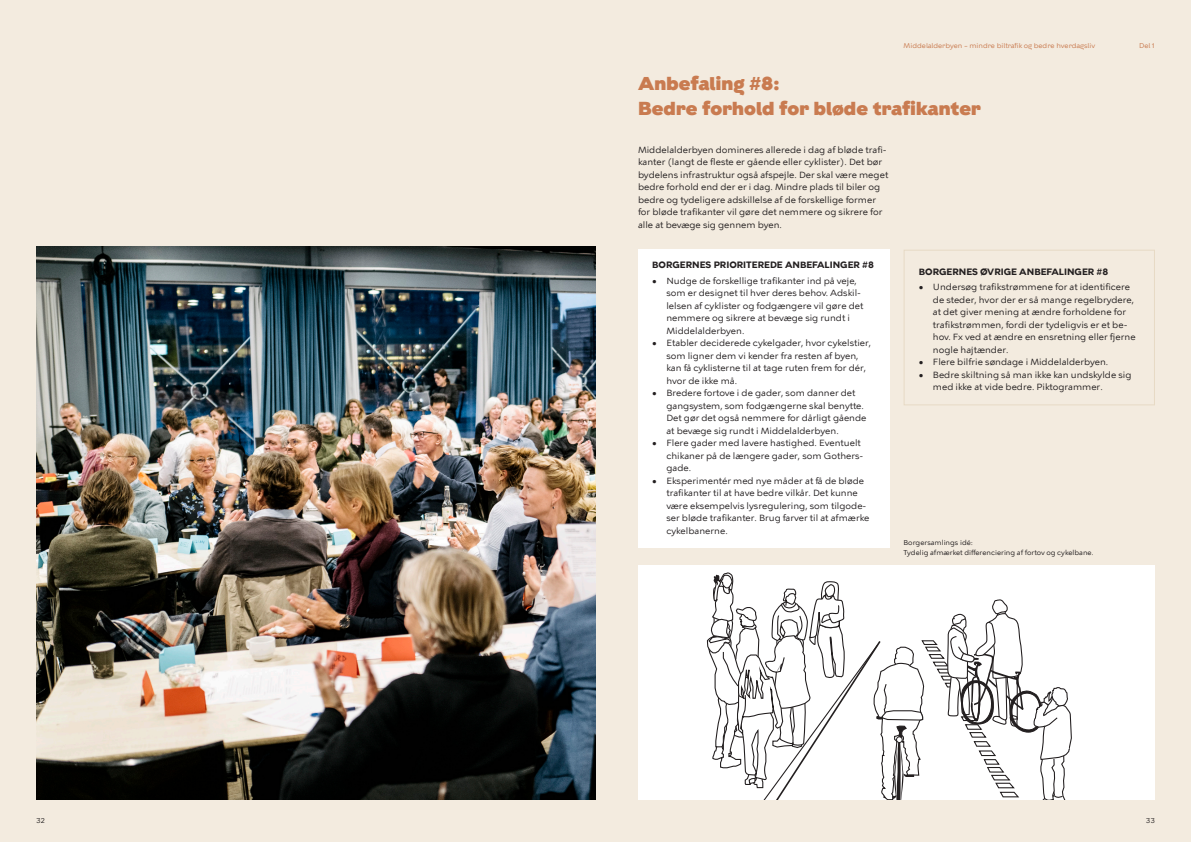
<style>
.page{position:relative;width:1191px;height:842px;background:#f3ebdf}
.page>*{position:absolute;margin:0;border:0;box-sizing:border-box;transform-origin:0 0}
.t1{font:900 18.7px/25px "KBH";letter-spacing:.005em;color:#c97b50}
.t2{font:9px/12.5px "KBH Tekst";color:#231f20}
.t3{font:700 9px "KBH Tekst";color:#231f20}
.t4{font:7px/10px "KBH Tekst";color:#231f20}
.t5{font:7px "KBH";color:#c97b50}
.t6{font:7px "KBH";color:#231f20}
</style>
<div class="page">
<div style="left:638px;top:565px;width:517px;height:234px;background:#fff"></div>
<svg style="left:706px;top:572px;width:366px;height:227px"></svg>
<img style="left:36px;top:246px;width:559px;height:553px">
<div style="left:638px;top:250px;width:251px;height:298px;background:#fff"></div>
<div style="left:903px;top:250px;width:252px;height:155px;border:1px solid #e7dac5"></div>
<p class="t5" style="left:903px;top:41px;width:193px">Middelalderbyen – mindre biltrafik og bedre hverdagsliv</p>
<p class="t5" style="left:1139px;top:41px;width:17px">Del 1</p>
<h1 class="t1" style="left:638px;top:71px;width:344px">Anbefaling #8:<br>Bedre forhold for bløde trafikanter</h1>
<p class="t2" style="left:638px;top:143px;width:252px">Middelalderbyen domineres allerede i dag af bløde trafi&shy;kanter (langt de fleste er gående eller cyklister). Det bør bydelens infrastruktur også afspejle. Der skal være meget bedre forhold end der er i dag. Mindre plads til biler og bedre og tydeligere adskillelse af de forskellige former for bløde trafikanter vil gøre det nemmere og sikrere for alle at bevæge sig gennem byen.</p>
<p class="t3" style="left:652px;top:262px;width:223px">BORGERNES PRIORITEREDE ANBEFALINGER #8</p>
<p class="t2" style="left:666px;top:275px;width:198px;text-indent:-14px">• Nudge de forskellige trafikanter ind på veje, som er designet til hver deres behov. Adskil&shy;lelsen af cyklister og fodgængere vil gøre det nemmere og sikrere at bevæge sig rundt i Middelalderbyen.</p>
<p class="t2" style="left:666px;top:337px;width:206px;text-indent:-14px">• Etabler deciderede cykelgader, hvor cykelstier, som ligner dem vi kender fra resten af byen, kan få cyklisterne til at tage ruten frem for dér, hvor de ikke må.</p>
<p class="t2" style="left:666px;top:387px;width:202px;text-indent:-14px">• Bredere fortove i de gader, som danner det gangsystem, som fodgængerne skal benytte.<br>Det gør det også nemmere for dårligt gående at bevæge sig rundt i Middelalderbyen.</p>
<p class="t2" style="left:666px;top:437px;width:198px;text-indent:-14px">• Flere gader med lavere hastighed. Eventuelt chikaner på de længere gader, som Gothers&shy;gade.</p>
<p class="t2" style="left:666px;top:475px;width:204px;text-indent:-14px">• Eksperimentér med nye måder at få de bløde trafikanter til at have bedre vilkår. Det kunne være eksempelvis lysregulering, som tilgode&shy;ser bløde trafikanter. Brug farver til at afmærke cykelbanerne.</p>
<p class="t3" style="left:918px;top:268px;width:191px">BORGERNES ØVRIGE ANBEFALINGER #8</p>
<p class="t2" style="left:933px;top:281px;width:204px;text-indent:-14px">• Undersøg trafikstrømmene for at identificere de steder, hvor der er så mange regelbrydere, at det giver mening at ændre forholdene for trafikstrømmen, fordi der tydeligvis er et be&shy;hov. Fx ved at ændre en ensretning eller fjerne nogle hajtænder.</p>
<p class="t2" style="left:918px;top:356px;width:191px">• Flere bilfrie søndage i Middelalderbyen.</p>
<p class="t2" style="left:933px;top:369px;width:200px;text-indent:-14px">• Bedre skiltning så man ikke kan undskylde sig med ikke at vide bedre. Piktogrammer.</p>
<p class="t4" style="left:903px;top:538px;width:191px">Borgersamlings idé:<br>Tydelig afmærket differenciering af fortov og cykelbane.</p>
<p class="t6" style="left:36px;top:818px;width:11px">32</p>
<p class="t6" style="left:1146px;top:818px;width:11px">33</p>
</div>
